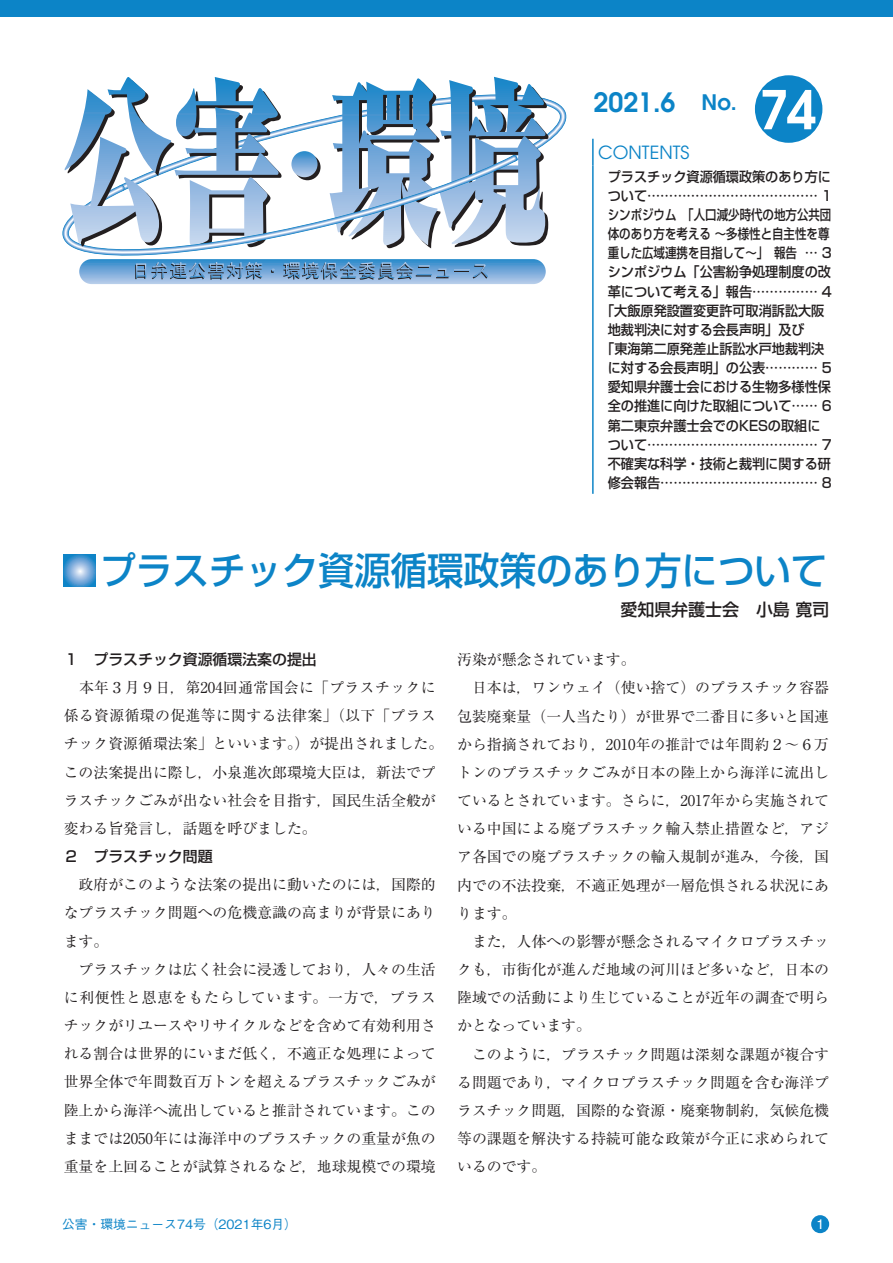
<style>
.page{position:relative;width:893px;height:1263px;background:#fff}
.page>*{position:absolute;margin:0;border:0;box-sizing:border-box;transform-origin:0 0}
.t1{font:600 53.1px "ITC Avant Garde Std";color:#fff}
.t2{font:500 38.25px "Shin Go Pro";color:#0c84c7;scale:.95 1}
.t3{font:600 26.55px "ITC Avant Garde Std";color:#0c84c7}
.t4{font:18px "ITC Avant Garde Std";color:#0c84c7}
.t5{font:500 16.95px "Shin Go Pro";letter-spacing:-.005em;color:#231f20}
.t6{font:14.85px/28.2px "Ryumin Pro";color:#231f20}
.t7{font:500 14.85px "Shin Go Pro";color:#231f20}
.t8{font:500 13.8px "Shin Go Pro";color:#231f20;scale:.95 1}
.t9{font:500 13.8px "Shin Go Pro";color:#231f20;scale:.83 1}
.t10{font:13.8px "Helvetica LT Std";color:#fff}
.t11{font:500 12.75px "Gothic BBB Pro";color:#0c84c7}
.s1{font-size:21.3px}
</style>
<div class="page">
<div style="left:0;top:0;width:893px;height:17px;background:#0c84c7"></div>
<div style="left:811px;top:1215px;width:18px;height:18px;background:#0c84c7;border-radius:50%"></div>
<svg style="left:281px;top:99px;width:285px;height:43px"></svg>
<svg style="left:330px;top:77px;width:218px;height:169px"></svg>
<svg style="left:63px;top:157px;width:452px;height:104px"></svg>
<svg style="left:65px;top:77px;width:216px;height:172px"></svg>
<svg style="left:79px;top:259px;width:467px;height:25px;background:#77addb"></svg>
<svg style="left:135px;top:262px;width:127px;height:18px;background:#6692ba"></svg>
<svg style="left:271px;top:269px;width:4px;height:4px"></svg>
<svg style="left:283px;top:262px;width:205px;height:18px;background:#6794be"></svg>
<div style="left:755px;top:75px;width:67px;height:68px;background:#0c84c7;border-radius:50%"></div>
<hr style="left:592px;top:139px;width:2px;height:26px;background:#0c84c7">
<hr style="left:592px;top:165px;width:2px;height:329px;background:#0c84c7">
<svg style="left:64px;top:555px;width:32px;height:32px"></svg>
<h1 class="t1" style="left:759px;top:75px;width:58px">74</h1>
<h3 class="t3" style="left:594px;top:85px;width:145px">2021.6 <span class="s1">No.</span></h3>
<p class="t4" style="left:598px;top:141px;width:93px">CONTENTS</p>
<p class="t8" style="left:608px;top:165px;width:236px">プラスチック資源循環政策のあり方に</p>
<p class="t8" style="left:608px;top:184px;width:237px">ついて………………………………… 1</p>
<p class="t9" style="left:608px;top:203px;width:271px">シンポジウム「人口減少時代の地方公共団</p>
<p class="t9" style="left:608px;top:223px;width:269px">体のあり方を考える ～多様性と自主性を尊</p>
<p class="t9" style="left:608px;top:242px;width:271px">重した広域連携を目指して～」報告 … 3</p>
<p class="t8" style="left:608px;top:261px;width:236px">シンポジウム「公害紛争処理制度の改</p>
<p class="t8" style="left:608px;top:280px;width:237px">革について考える」報告…………… 4</p>
<p class="t8" style="left:601px;top:299px;width:236px">「大飯原発設置変更許可取消訴訟大阪</p>
<p class="t8" style="left:608px;top:318px;width:209px">地裁判決に対する会長声明」及び</p>
<p class="t8" style="left:601px;top:337px;width:236px">「東海第二原発差止訴訟水戸地裁判決</p>
<p class="t8" style="left:608px;top:356px;width:237px">に対する会長声明」の公表………… 5</p>
<p class="t8" style="left:608px;top:376px;width:236px">愛知県弁護士会における生物多様性保</p>
<p class="t8" style="left:608px;top:395px;width:237px">全の推進に向けた取組について…… 6</p>
<p class="t8" style="left:608px;top:414px;width:225px">第二東京弁護士会でのKESの取組に</p>
<p class="t8" style="left:608px;top:433px;width:237px">ついて………………………………… 7</p>
<p class="t8" style="left:608px;top:452px;width:236px">不確実な科学・技術と裁判に関する研</p>
<p class="t8" style="left:608px;top:471px;width:237px">修会報告……………………………… 8</p>
<h2 class="t2" style="left:100px;top:539px;width:767px">プラスチック資源循環政策のあり方について</h2>
<p class="t5" style="left:620px;top:595px;width:210px">愛知県弁護士会　小島 寛司</p>
<p class="t7" style="left:64px;top:647px;width:269px">１　プラスチック資源循環法案の提出　</p>
<p class="t6" style="left:64px;top:672px;width:381px">　本年３月９日，第204回通常国会に「プラスチックに係る資源循環の促進等に関する法律案」（以下「プラスチック資源循環法案」といいます。）が提出されました。この法案提出に際し，小泉進次郎環境大臣は，新法でプラスチックごみが出ない社会を目指す，国民生活全般が変わる旨発言し，話題を呼びました。</p>
<p class="t7" style="left:64px;top:844px;width:165px">２　プラスチック問題　</p>
<p class="t6" style="left:64px;top:869px;width:374px">　政府がこのような法案の提出に動いたのには，国際的なプラスチック問題への危機意識の高まりが背景にあります。<br>　プラスチックは広く社会に浸透しており，人々の生活に利便性と恩恵をもたらしています。一方で，プラスチックがリユースやリサイクルなどを含めて有効利用される割合は世界的にいまだ低く，不適正な処理によって世界全体で年間数百万トンを超えるプラスチックごみが陸上から海洋へ流出していると推計されています。このままでは2050年には海洋中のプラスチックの重量が魚の重量を上回ることが試算されるなど，地球規模での環境</p>
<p class="t6" style="left:457px;top:644px;width:374px">汚染が懸念されています。<br>　日本は，ワンウェイ（使い捨て）のプラスチック容器包装廃棄量（一人当たり）が世界で二番目に多いと国連から指摘されており，2010年の推計では年間約２～６万トンのプラスチックごみが日本の陸上から海洋に流出しているとされています。さらに，2017年から実施されている中国による廃プラスチック輸入禁止措置など，アジア各国での廃プラスチックの輸入規制が進み，今後，国内での不法投棄，不適正処理が一層危惧される状況にあります。<br>　また，人体への影響が懸念されるマイクロプラスチックも，市街化が進んだ地域の河川ほど多いなど，日本の陸域での活動により生じていることが近年の調査で明らかとなっています。<br>　このように，プラスチック問題は深刻な課題が複合する問題であり，マイクロプラスチック問題を含む海洋プラスチック問題，国際的な資源・廃棄物制約，気候危機等の課題を解決する持続可能な政策が今正に求められているのです。</p>
<p class="t11" style="left:62px;top:1213px;width:236px">公害・環境ニュース74号（2021年6月）</p>
<p class="t10" style="left:816px;top:1216px;width:9px">1</p>
</div>
